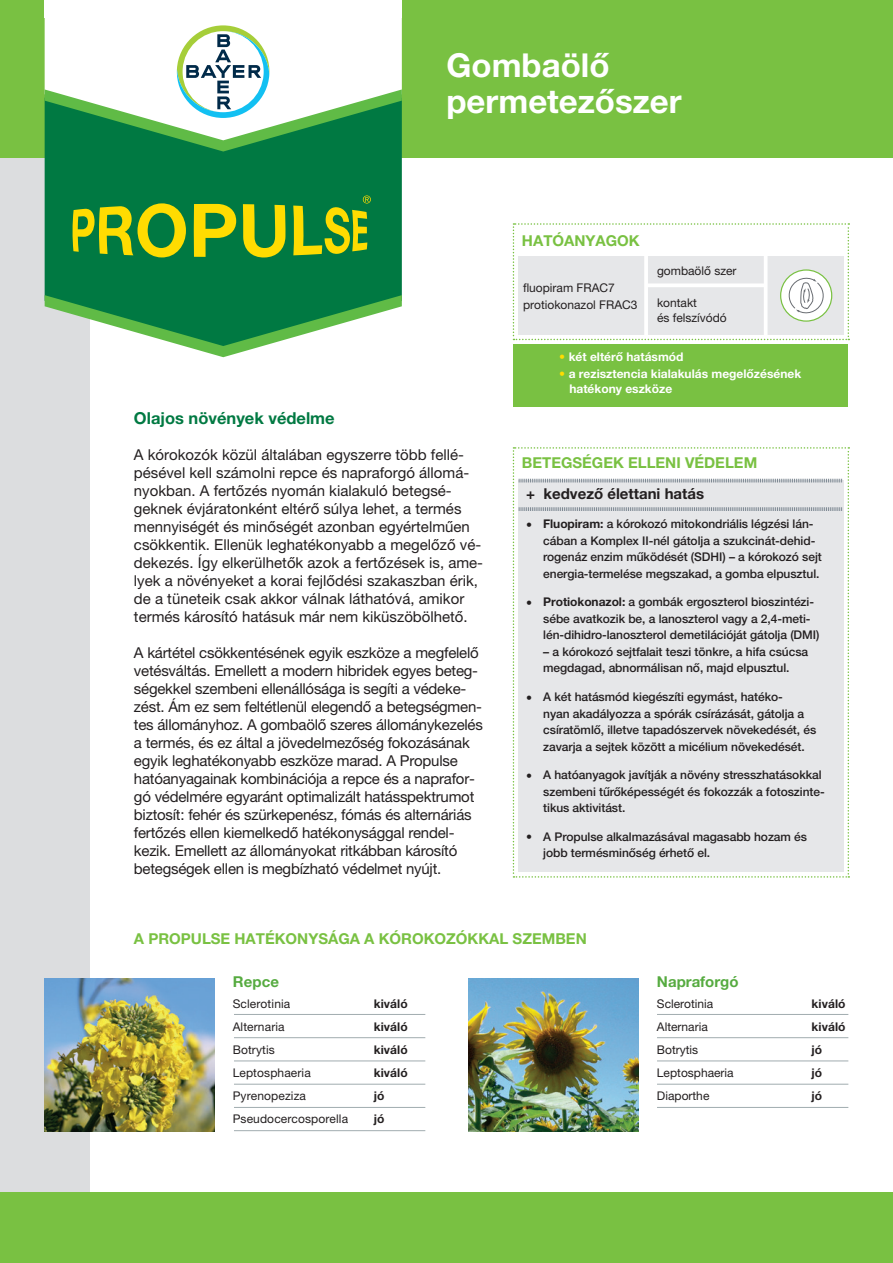
<style>
.page{position:relative;width:893px;height:1263px;background:#fff}
.page>*{position:absolute;margin:0;border:0;box-sizing:border-box;transform-origin:0 0}
.t1{font:700 33px/36px "Helvetica Neue LT Pro";color:#fff}
.t2{font:700 16.5px "Helvetica Neue LT Pro";color:#007942}
.t3{font:15px/18px "Helvetica Neue LT Pro";letter-spacing:-.015em;color:#231f20}
.t4{font:700 15px "Helvetica Neue LT Pro";color:#79c142}
.t5{font:700 15px "Helvetica Neue LT Pro";color:#231f20}
.t6{font:700 15px "Helvetica Neue LT Pro";color:#56ab40}
.t7{font:500 12px/16.5px "Helvetica Neue LT Pro";letter-spacing:-.005em;color:#231f20}
.t8{font:12px/16.5px "Helvetica Neue LT Pro";color:#231f20}
.t9{font:700 12px/15px "Helvetica Neue LT Pro";color:#fff}
.t10{font:700 12px "Helvetica Neue LT Pro";letter-spacing:.01em;color:#231f20}
.s1{color:#ffdc01}
.s2{font-weight:700}
</style>
<div class="page">
<div style="left:0;top:0;width:89px;height:1263px;background:#dcdddf"></div>
<div style="left:0;top:0;width:893px;height:157px;background:#79c142"></div>
<div style="left:0;top:1193px;width:893px;height:70px;background:#79c142"></div>
<div style="left:45px;top:152px;width:357px;height:143px;background:#007942"></div>
<div style="left:45px;top:0;width:357px;height:25px;background:#fff"></div>
<svg style="left:45px;top:295px;width:357px;height:62px"></svg>
<svg style="left:45px;top:25px;width:357px;height:127px;background:#b1d6c0"></svg>
<svg style="left:72px;top:203px;width:114px;height:55px;background:#72a524"></svg>
<svg style="left:194px;top:204px;width:42px;height:53px;background:#8eb01d"></svg>
<svg style="left:243px;top:204px;width:43px;height:54px;background:#84ac20"></svg>
<svg style="left:293px;top:195px;width:78px;height:60px;background:#5c9c2a"></svg>
<div style="left:513px;top:344px;width:335px;height:63px;background:#79c142"></div>
<img style="left:45px;top:978px;width:170px;height:153px">
<img style="left:469px;top:978px;width:170px;height:153px">
<hr style="left:234px;top:1014px;width:191px;height:1px;background:#a1acaf">
<hr style="left:657px;top:1014px;width:191px;height:1px;background:#a1acaf">
<hr style="left:234px;top:1037px;width:191px;height:1px;background:#a1acaf">
<hr style="left:657px;top:1037px;width:191px;height:1px;background:#a1acaf">
<hr style="left:234px;top:1061px;width:191px;height:1px;background:#a1acaf">
<hr style="left:657px;top:1061px;width:191px;height:1px;background:#a1acaf">
<hr style="left:234px;top:1084px;width:191px;height:1px;background:#a1acaf">
<hr style="left:657px;top:1084px;width:191px;height:1px;background:#a1acaf">
<hr style="left:234px;top:1107px;width:191px;height:1px;background:#a1acaf">
<hr style="left:657px;top:1107px;width:191px;height:1px;background:#a1acaf">
<hr style="left:234px;top:1130px;width:191px;height:1px;background:#a1acaf">
<svg style="left:513px;top:447px;width:336px;height:431px;background:#e5e7e7"></svg>
<svg style="left:513px;top:223px;width:336px;height:117px"></svg>
<h1 class="t1" style="left:446px;top:47px;width:237px">Gombaölő permetezőszer</h1>
<p class="t4" style="left:522px;top:232px;width:119px">HATÓANYAGOK</p>
<p class="t2" style="left:134px;top:408px;width:202px">Olajos növények védelme</p>
<p class="t3" style="left:134px;top:445px;width:351px">A kórokozók közül általában egyszerre több fellé&shy;pésével kell számolni repce és napraforgó állomá&shy;nyokban. A fertőzés nyomán kialakuló betegsé&shy;geknek évjáratonként eltérő súlya lehet, a termés mennyiségét és minőségét azonban egyértelműen csökkentik. Ellenük leghatékonyabb a megelőző vé&shy;dekezés. Így elkerülhetők azok a fertőzések is, ame&shy;lyek a növényeket a korai fejlődési szakaszban érik, de a tüneteik csak akkor válnak láthatóvá, amikor termés károsító hatásuk már nem kiküszöbölhető.</p>
<p class="t3" style="left:134px;top:643px;width:350px">A kártétel csökkentésének egyik eszköze a megfelelő vetésváltás. Emellett a modern hibridek egyes beteg&shy;ségekkel szembeni ellenállósága is segíti a védeke&shy;zést. Ám ez sem feltétlenül elegendő a betegségmen&shy;tes állományhoz. A gombaölő szeres állománykezelés a termés, és ez által a jövedelmezőség fokozásának egyik leghatékonyabb eszköze marad. A Propulse hatóanyagainak kombinációja a repce és a naprafor&shy;gó védelmére egyaránt optimalizált hatásspektrumot biztosít: fehér és szürkepenész, fómás és alternáriás fertőzés ellen kiemelkedő hatékonysággal rendel&shy;kezik. Emellett az állományokat ritkábban károsító betegségek ellen is megbízható védelmet nyújt.</p>
<p class="t8" style="left:657px;top:262px;width:81px">gombaölő szer</p>
<p class="t8" style="left:657px;top:295px;width:71px;line-height:15px">kontakt<br>és felszívódó</p>
<p class="t9" style="left:559px;top:349px;width:126px"><span class="s1">•</span> két eltérő hatásmód</p>
<p class="t9" style="left:569px;top:366px;width:233px;text-indent:-10px"><span class="s1">•</span> a rezisztencia kialakulás megelőzésének hatékony eszköze</p>
<p class="t8" style="left:523px;top:279px;width:116px">fluopiram FRAC7 protiokonazol FRAC3</p>
<p class="t4" style="left:522px;top:453px;width:237px">BETEGSÉGEK ELLENI VÉDELEM</p>
<p class="t5" style="left:526px;top:485px;width:179px">+ kedvező élettani hatás</p>
<p class="t7" style="left:543px;top:516px;width:280px;text-indent:-17px">• <span class="s2">Fluopiram:</span> a kórokozó mitokondriális légzési lán&shy;cában a Komplex II-nél gátolja a szukcinát-dehid&shy;rogenáz enzim működését (SDHI) – a kórokozó sejt energia-termelése megszakad, a gomba elpusztul.</p>
<p class="t7" style="left:543px;top:594px;width:278px;text-indent:-17px">• <span class="s2">Protiokonazol:</span> a gombák ergoszterol bioszintézi&shy;sébe avatkozik be, a lanoszterol vagy a 2,4-meti&shy;lén-dihidro-lanoszterol demetilációját gátolja (DMI)</p>
<p class="t7" style="left:543px;top:643px;width:266px">– a kórokozó sejtfalait teszi tönkre, a hifa csúcsa megdagad, abnormálisan nő, majd elpusztul.</p>
<p class="t7" style="left:543px;top:688px;width:275px;text-indent:-17px">• A két hatásmód kiegészíti egymást, hatéko-<br>nyan akadályozza a spórák csírázását, gátolja a csíratömlő, illetve tapadószervek növekedését, és zavarja a sejtek között a micélium növekedését.</p>
<p class="t7" style="left:543px;top:766px;width:283px;text-indent:-17px">• A hatóanyagok javítják a növény stresszhatásokkal szembeni tűrőképességét és fokozzák a fotoszinte&shy;tikus aktivitást.</p>
<p class="t7" style="left:543px;top:828px;width:265px;text-indent:-17px">• A Propulse alkalmazásával magasabb hozam és jobb termésminőség érhető el.</p>
<p class="t4" style="left:134px;top:929px;width:454px">A PROPULSE HATÉKONYSÁGA A KÓROKOZÓKKAL SZEMBEN</p>
<p class="t6" style="left:233px;top:972px;width:48px">Repce</p>
<p class="t8" style="left:233px;top:995px;width:59px">Sclerotinia</p>
<p class="t10" style="left:374px;top:996px;width:36px">kiváló</p>
<p class="t8" style="left:233px;top:1018px;width:53px">Alternaria</p>
<p class="t10" style="left:374px;top:1019px;width:36px">kiváló</p>
<p class="t8" style="left:233px;top:1041px;width:44px">Botrytis</p>
<p class="t10" style="left:374px;top:1042px;width:36px">kiváló</p>
<p class="t8" style="left:233px;top:1064px;width:80px">Leptosphaeria</p>
<p class="t10" style="left:374px;top:1065px;width:36px">kiváló</p>
<p class="t8" style="left:233px;top:1087px;width:75px">Pyrenopeziza</p>
<p class="t10" style="left:374px;top:1088px;width:12px">jó</p>
<p class="t8" style="left:233px;top:1110px;width:117px">Pseudocercosporella</p>
<p class="t10" style="left:374px;top:1111px;width:12px">jó</p>
<p class="t6" style="left:657px;top:972px;width:83px">Napraforgó</p>
<p class="t8" style="left:657px;top:995px;width:58px">Sclerotinia</p>
<p class="t10" style="left:811px;top:996px;width:36px">kiváló</p>
<p class="t8" style="left:657px;top:1018px;width:52px">Alternaria</p>
<p class="t10" style="left:811px;top:1019px;width:36px">kiváló</p>
<p class="t8" style="left:657px;top:1041px;width:43px">Botrytis</p>
<p class="t10" style="left:811px;top:1042px;width:12px">jó</p>
<p class="t8" style="left:657px;top:1064px;width:78px">Leptosphaeria</p>
<p class="t10" style="left:811px;top:1065px;width:12px">jó</p>
<p class="t8" style="left:657px;top:1087px;width:54px">Diaporthe</p>
<p class="t10" style="left:811px;top:1088px;width:12px">jó</p>
</div>
